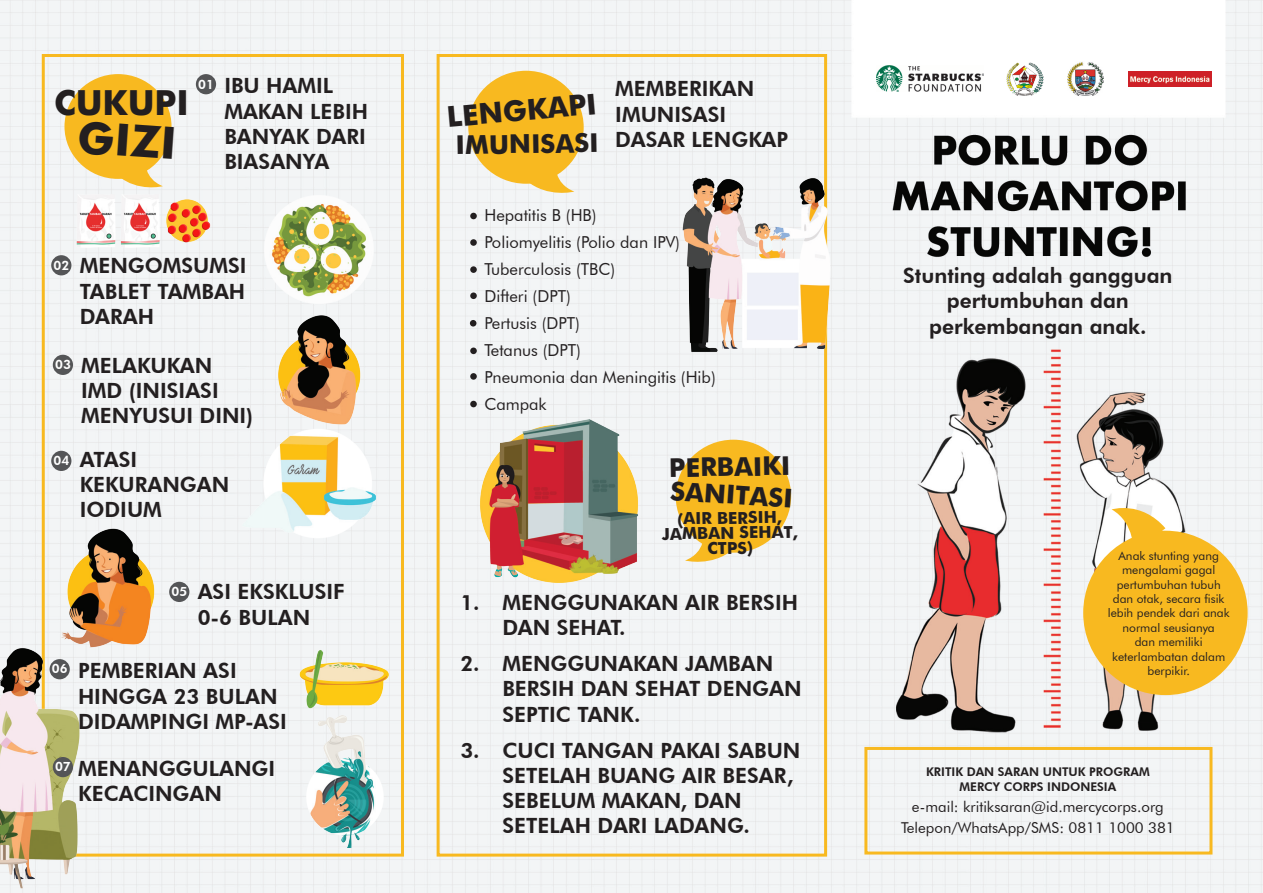
<style>
.page{position:relative;width:1263px;height:893px;background:#fff}
.page>*{position:absolute;margin:0;border:0;box-sizing:border-box;transform-origin:0 0}
.t1{font:700 44.25px "Futura BT";color:#231f20}
.t2{font:700 34.5px "Futura BT";color:#231f20}
.t3{font:700 28.65px "Futura BT";color:#231f20}
.t4{font:700 25.95px "Futura BT";color:#231f20}
.Paragraph_Style_3{font:800 21px/25.2px "Futura BT";color:#231f20}
.t5{font:16.5px "Futura BT";color:#231f20}
.t6{font:700 16.5px/15px "Futura BT";color:#231f20;text-align:center}
.t7{font:15px "Futura BT";color:#231f20}
.t8{font:800 12.9px "Futura BT";color:#fff}
.t9{font:12px/14.4px "Futura BT";color:#231f20;text-align:center}
.t10{font:800 12px "Futura BT";color:#231f20}
</style>
<div class="page">
<img style="left:0;top:0;width:1263px;height:893px">
<div style="left:42px;top:54px;width:362px;height:803px;border:3px solid #f8b920"></div>
<div style="left:437px;top:54px;width:390px;height:803px;border:3px solid #f8b920"></div>
<div style="left:1083px;top:531px;width:164px;height:164px;background:#f8b920;border-radius:50%"></div>
<svg style="left:1112px;top:500px;width:53px;height:51px"></svg>
<img style="left:0;top:624px;width:90px;height:269px">
<div style="left:64px;top:74px;width:108px;height:105px;background:#f8b920;border-radius:50%"></div>
<svg style="left:118px;top:160px;width:45px;height:32px"></svg>
<div style="left:468px;top:71px;width:116px;height:113px;background:#f8b920;border-radius:50%"></div>
<svg style="left:526px;top:164px;width:48px;height:34px"></svg>
<div style="left:676px;top:440px;width:115px;height:113px;background:#f8b920;border-radius:50%"></div>
<svg style="left:685px;top:533px;width:48px;height:34px"></svg>
<div style="left:196px;top:74px;width:20px;height:20px;background:#545557;border-radius:50%"></div>
<div style="left:51px;top:255px;width:20px;height:20px;background:#545557;border-radius:50%"></div>
<div style="left:53px;top:355px;width:20px;height:20px;background:#545557;border-radius:50%"></div>
<div style="left:51px;top:451px;width:20px;height:20px;background:#545557;border-radius:50%"></div>
<div style="left:169px;top:582px;width:20px;height:20px;background:#545557;border-radius:50%"></div>
<div style="left:50px;top:659px;width:20px;height:20px;background:#545557;border-radius:50%"></div>
<div style="left:53px;top:757px;width:20px;height:20px;background:#545557;border-radius:50%"></div>
<img style="left:251px;top:193px;width:133px;height:115px">
<img style="left:67px;top:193px;width:154px;height:56px">
<img style="left:275px;top:313px;width:85px;height:112px">
<img style="left:240px;top:425px;width:140px;height:124px">
<img style="left:51px;top:520px;width:106px;height:133px">
<img style="left:298px;top:647px;width:93px;height:55px">
<img style="left:671px;top:170px;width:171px;height:190px">
<img style="left:463px;top:416px;width:185px;height:184px">
<div style="left:864px;top:747px;width:348px;height:107px;border:3px solid #f8b920"></div>
<img style="left:285px;top:702px;width:119px;height:146px">
<img style="left:1067px;top:61px;width:37px;height:35px">
<img style="left:877px;top:65px;width:106px;height:27px">
<img style="left:1128px;top:71px;width:84px;height:16px">
<img style="left:1007px;top:62px;width:36px;height:33px">
<div style="left:470px;top:213px;width:7px;height:6px;background:#231f20;border-radius:50%"></div>
<svg style="left:470px;top:239px;width:7px;height:7px"></svg>
<div style="left:470px;top:266px;width:7px;height:7px;background:#231f20;border-radius:50%"></div>
<div style="left:470px;top:292px;width:7px;height:7px;background:#231f20;border-radius:50%"></div>
<div style="left:470px;top:320px;width:6px;height:7px;background:#231f20;border-radius:50%"></div>
<div style="left:470px;top:373px;width:7px;height:7px;background:#231f20;border-radius:50%"></div>
<div style="left:470px;top:348px;width:7px;height:6px;background:#231f20;border-radius:50%"></div>
<div style="left:470px;top:401px;width:7px;height:6px;background:#231f20;border-radius:50%"></div>
<p class="t2" style="left:54px;top:81px;width:136px">CUKUPI</p>
<p class="t1" style="left:80px;top:110px;width:101px;rotate:4deg">GIZI</p>
<p class="t8" style="left:198px;top:76px;width:17px">01</p>
<p class="Paragraph_Style_3" style="left:224px;top:73px;width:145px">IBU HAMIL<br>MAKAN LEBIH<br>BANYAK DARI<br>BIASANYA</p>
<p class="Paragraph_Style_3" style="left:615px;top:76px;width:174px">MEMBERIKAN<br>IMUNISASI<br>DASAR LENGKAP</p>
<p class="t3" style="left:446px;top:99px;width:152px;rotate:-5deg">LENGKAPI</p>
<p class="t4" style="left:455px;top:129px;width:144px;rotate:-1deg">IMUNISASI</p>
<p class="t8" style="left:54px;top:257px;width:17px">02</p>
<p class="t8" style="left:55px;top:357px;width:17px">03</p>
<p class="t8" style="left:54px;top:453px;width:17px">04</p>
<p class="Paragraph_Style_3" style="left:80px;top:253px;width:168px;text-align:justify">MENGOMSUMSI TABLET TAMBAH DARAH</p>
<p class="Paragraph_Style_3" style="left:81px;top:353px;width:174px">MELAKUKAN<br>IMD (INISIASI<br>MENYUSUI DINI)</p>
<p class="Paragraph_Style_3" style="left:80px;top:446px;width:151px">ATASI<br>KEKURANGAN<br>IODIUM</p>
<p class="t8" style="left:52px;top:661px;width:17px">06</p>
<p class="Paragraph_Style_3" style="left:198px;top:579px;width:148px">ASI EKSKLUSIF<br>0-6 BULAN</p>
<p class="Paragraph_Style_3" style="left:78px;top:658px;width:210px">PEMBERIAN ASI<br>HINGGA 23 BULAN<br>DIDAMPINGI MP-ASI</p>
<p class="t8" style="left:171px;top:584px;width:17px">05</p>
<p class="t8" style="left:55px;top:759px;width:17px">07</p>
<p class="Paragraph_Style_3" style="left:78px;top:756px;width:199px">MENANGGULANGI<br>KECACINGAN</p>
<p class="t5" style="left:484px;top:205px;width:114px">Hepatitis B (HB)</p>
<p class="t5" style="left:484px;top:232px;width:197px">Poliomyelitis (Polio dan IPV)</p>
<p class="t5" style="left:484px;top:259px;width:132px">Tuberculosis (TBC)</p>
<p class="t5" style="left:484px;top:286px;width:88px">Difteri (DPT)</p>
<p class="t5" style="left:484px;top:313px;width:97px">Pertusis (DPT)</p>
<p class="t5" style="left:484px;top:340px;width:98px">Tetanus (DPT)</p>
<p class="t5" style="left:484px;top:367px;width:233px">Pneumonia dan Meningitis (Hib)</p>
<p class="t5" style="left:484px;top:394px;width:64px">Campak</p>
<p class="t4" style="left:669px;top:452px;width:123px;rotate:-1deg">PERBAIKI</p>
<p class="t4" style="left:672px;top:475px;width:124px;rotate:4deg">SANITASI</p>
<p class="t6" style="left:662px;top:511px;width:137px;rotate:-1deg">(AIR BERSIH,<br>JAMBAN SEHAT,<br>CTPS)</p>
<p class="Paragraph_Style_3" style="left:502px;top:590px;width:297px;text-indent:-42px">1. MENGGUNAKAN AIR BERSIH<br>DAN SEHAT.</p>
<p class="Paragraph_Style_3" style="left:502px;top:651px;width:301px;text-indent:-42px">2. MENGGUNAKAN JAMBAN<br>BERSIH DAN SEHAT DENGAN<br>SEPTIC TANK.</p>
<p class="Paragraph_Style_3" style="left:502px;top:737px;width:299px;text-indent:-42px">3. CUCI TANGAN PAKAI SABUN<br>SETELAH BUANG AIR BESAR,<br>SEBELUM MAKAN, DAN<br>SETELAH DARI LADANG.</p>
<p class="Paragraph_Style_3" style="left:903px;top:263px;width:271px;text-align:center">Stunting adalah gangguan pertumbuhan dan perkembangan anak.</p>
<p class="t9" style="left:1108px;top:548px;width:123px">Anak stunting yang mengalami gagal pertumbuhan tubuh dan otak, secara fisik lebih pendek dari anak normal seusianya<br>dan memiliki keterlambatan dalam berpikir.</p>
<p class="t10" style="left:926px;top:765px;width:225px">KRITIK DAN SARAN UNTUK PROGRAM</p>
<p class="t10" style="left:959px;top:779px;width:158px">MERCY CORPS INDONESIA</p>
<p class="t7" style="left:912px;top:797px;width:253px">e-mail: kritiksaran@id.mercycorps.org</p>
<p class="t7" style="left:901px;top:818px;width:275px">Telepon/WhatsApp/SMS: 0811 1000 381</p>
</div>
